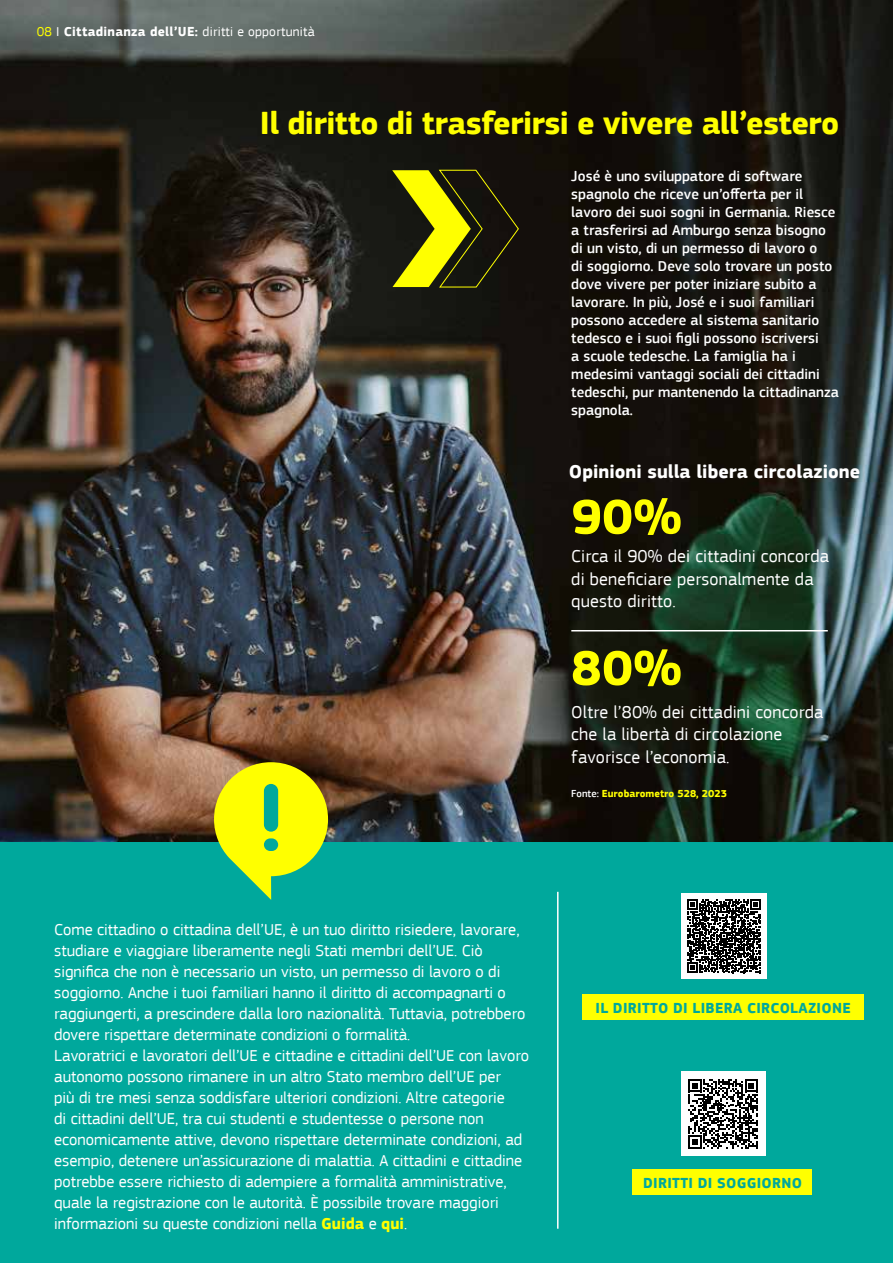
<style>
.page{position:relative;width:893px;height:1263px;background:#fff}
.page>*{position:absolute;margin:0;border:0;box-sizing:border-box;transform-origin:0 0}
.t1{font:700 51px "EC Square Sans Pro";color:#ff0}
.t2{font:700 33px "EC Square Sans Pro";letter-spacing:-.02em;color:#ff0}
.t3{font:700 19.5px "EC Square Sans Pro";color:#fff}
.t4{font:18px/22.5px "EC Square Sans Pro";letter-spacing:.01em;color:#fff}
.t5{font:16.5px/21px "EC Square Sans Pro";color:#fff}
.t6{font:500 15px/18px "EC Square Sans Pro";color:#fff}
.t7{font:700 15px "EC Square Sans Pro";letter-spacing:.02em;color:#00a89c}
.t8{font:13.5px "EC Square Sans Pro";letter-spacing:.02em;color:#fff}
.t9{font:700 10.5px "EC Square Sans Pro";color:#ff0}
.s1{color:#ff0}
.s2{font-weight:700}
.s3{font-weight:500;color:#fff}
.s4{font-weight:700;color:#ff0}
</style>
<div class="page">
<img style="left:0;top:0;width:893px;height:842px">
<div style="left:0;top:842px;width:893px;height:421px;background:#00a89c"></div>
<hr style="left:892px;top:842px;width:1px;height:421px;background:#2bb0ff">
<svg style="left:214px;top:762px;width:114px;height:138px"></svg>
<div style="left:264px;top:784px;width:14px;height:48px;background:#00a89c;border-radius:7px"></div>
<div style="left:264px;top:838px;width:14px;height:13px;background:#00a89c;border-radius:6px"></div>
<div style="left:582px;top:995px;width:281px;height:25px;background:#ff0"></div>
<div style="left:632px;top:1169px;width:180px;height:26px;background:#ff0"></div>
<hr style="left:557px;top:892px;width:2px;height:337px;background:#fff">
<hr style="left:571px;top:630px;width:257px;height:1px;background:#fff">
<svg style="left:392px;top:169px;width:127px;height:119px;background:#5b5a0a"></svg>
<div style="left:681px;top:1071px;width:84px;height:85px;background:#fff"></div>
<svg style="left:688px;top:1079px;width:70px;height:70px"></svg>
<div style="left:681px;top:893px;width:86px;height:86px;background:#fff"></div>
<svg style="left:687px;top:899px;width:74px;height:74px"></svg>
<p class="t8" style="left:37px;top:23px;width:279px"><span class="s1">08</span> I <span class="s2">Cittadinanza dell’UE:</span> diritti e opportunità</p>
<h2 class="t2" style="left:260px;top:103px;width:581px">Il diritto di trasferirsi e vivere all’estero</h2>
<p class="t6" style="left:571px;top:167px;width:269px">José è uno sviluppatore di software spagnolo che riceve un’offerta per il lavoro dei suoi sogni in Germania. Riesce a trasferirsi ad Amburgo senza bisogno di un visto, di un permesso di lavoro o<br>di soggiorno. Deve solo trovare un posto dove vivere per poter iniziare subito a lavorare. In più, José e i suoi familiari possono accedere al sistema sanitario tedesco e i suoi figli possono iscriversi<br>a scuole tedesche. La famiglia ha i medesimi vantaggi sociali dei cittadini tedeschi, pur mantenendo la cittadinanza spagnola.</p>
<p class="t3" style="left:569px;top:460px;width:293px">Opinioni sulla libera circolazione</p>
<h1 class="t1" style="left:571px;top:486px;width:112px">90%</h1>
<p class="t4" style="left:571px;top:545px;width:259px">Circa il 90% dei cittadini concorda di beneficiare personalmente da questo diritto.</p>
<h1 class="t1" style="left:571px;top:638px;width:112px">80%</h1>
<p class="t4" style="left:571px;top:701px;width:254px">Oltre l’80% dei cittadini concorda che la libertà di circolazione favorisce l’economia.</p>
<p class="t9" style="left:571px;top:788px;width:157px"><span class="s3">Fonte:</span> Eurobarometro 528, 2023</p>
<p class="t5" style="left:54px;top:919px;width:476px">Come cittadino o cittadina dell’UE, è un tuo diritto risiedere, lavorare, studiare e viaggiare liberamente negli Stati membri dell’UE. Ciò significa che non è necessario un visto, un permesso di lavoro o di soggiorno. Anche i tuoi familiari hanno il diritto di accompagnarti o raggiungerti, a prescindere dalla loro nazionalità. Tuttavia, potrebbero dovere rispettare determinate condizioni o formalità.<br>Lavoratrici e lavoratori dell’UE e cittadine e cittadini dell’UE con lavoro autonomo possono rimanere in un altro Stato membro dell’UE per<br>più di tre mesi senza soddisfare ulteriori condizioni. Altre categorie<br>di cittadini dell’UE, tra cui studenti e studentesse o persone non economicamente attive, devono rispettare determinate condizioni, ad esempio, detenere un’assicurazione di malattia. A cittadini e cittadine potrebbe essere richiesto di adempiere a formalità amministrative, quale la registrazione con le autorità. È possibile trovare maggiori informazioni su queste condizioni nella <span class="s4">Guida</span> e <span class="s4">qui</span>.</p>
<p class="t7" style="left:595px;top:999px;width:257px">IL DIRITTO DI LIBERA CIRCOLAZIONE</p>
<p class="t7" style="left:643px;top:1174px;width:161px">DIRITTI DI SOGGIORNO</p>
</div>
